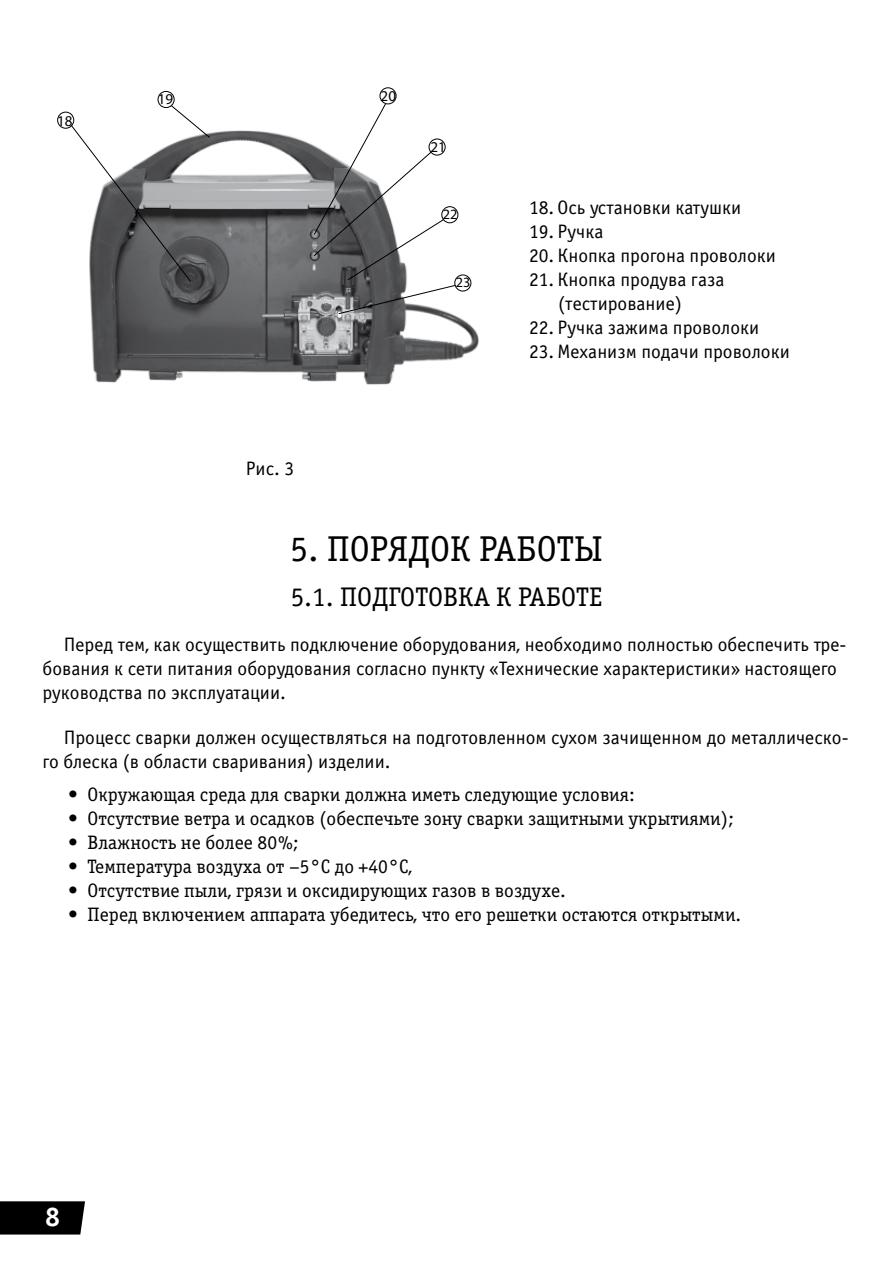
<style>
.page{position:relative;width:893px;height:1263px;background:#fff}
.page>*{position:absolute;margin:0;border:0;box-sizing:border-box;transform-origin:0 0}
.t1{font:36px "Officina Serif C";color:#000}
.t2{font:27px "Officina Serif C";color:#000}
.t3{font:700 27px "Officina Serif C";color:#fff}
.t4{font:19.5px/24px "Officina Sans C";color:#000}
.t5{font:19.5px "Officina Serif C";color:#000}
.t6{font:15px "Myriad Pro";color:#000}
.t7{font:14.25px "Myriad Pro";color:#000}
</style>
<div class="page">
<div style="left:0;top:1201px;width:85px;height:33px;background:#000"></div>
<img style="left:57px;top:89px;width:422px;height:296px">
<svg style="left:70px;top:105px;width:141px;height:178px"></svg>
<div style="left:380px;top:87px;width:16px;height:17px;border:1px solid #000;border-radius:50%"></div>
<div style="left:57px;top:112px;width:17px;height:17px;border:1px solid #000;border-radius:50%"></div>
<svg style="left:313px;top:103px;width:143px;height:212px"></svg>
<div style="left:429px;top:139px;width:17px;height:16px;border:1px solid #000;border-radius:50%"></div>
<div style="left:441px;top:206px;width:17px;height:17px;border:1px solid #000;border-radius:50%"></div>
<div style="left:454px;top:275px;width:17px;height:16px;border:1px solid #000;border-radius:50%"></div>
<div style="left:158px;top:91px;width:17px;height:17px;border:1px solid #000;border-radius:50%"></div>
<p class="t6" style="left:57px;top:112px;width:17px">18</p>
<p class="t6" style="left:158px;top:90px;width:17px">19</p>
<p class="t4" style="left:246px;top:458px;width:50px">Рис. 3</p>
<p class="t6" style="left:381px;top:87px;width:17px">20</p>
<p class="t6" style="left:430px;top:138px;width:17px">21</p>
<p class="t7" style="left:443px;top:206px;width:16px">22</p>
<p class="t7" style="left:456px;top:274px;width:16px">23</p>
<p class="t4" style="left:529px;top:197px;width:214px">18. Ось установки катушки</p>
<p class="t4" style="left:529px;top:221px;width:76px">19. Ручка</p>
<p class="t4" style="left:529px;top:245px;width:248px">20. Кнопка прогона проволоки</p>
<p class="t4" style="left:558px;top:269px;width:168px;text-indent:-29px">21. Кнопка продува газа (тестирование)</p>
<p class="t4" style="left:529px;top:317px;width:232px">22. Ручка зажима проволоки</p>
<p class="t4" style="left:529px;top:341px;width:262px">23. Механизм подачи проволоки</p>
<h1 class="t1" style="left:290px;top:529px;width:314px">5. ПОРЯДОК РАБОТЫ</h1>
<h2 class="t2" style="left:291px;top:582px;width:313px">5.1. ПОДГОТОВКА К РАБОТЕ</h2>
<p class="t4" style="left:43px;top:634px;width:805px;text-indent:21px">Перед тем, как осуществить подключение оборудования, необходимо полностью обеспечить тре&shy;бования к сети питания оборудования согласно пункту «Технические характеристики» настоящего руководства по эксплуатации.</p>
<p class="t4" style="left:43px;top:727px;width:807px;text-indent:21px">Процесс сварки должен осуществляться на подготовленном сухом зачищенном до металлическо&shy;го блеска (в области сваривания) изделии.</p>
<p class="t5" style="left:68px;top:784px;width:568px">• Окружающая среда для сварки должна иметь следующие условия:</p>
<p class="t5" style="left:68px;top:808px;width:667px">• Отсутствие ветра и осадков (обеспечьте зону сварки защитными укрытиями);</p>
<p class="t5" style="left:68px;top:832px;width:232px">• Влажность не более 80 %;</p>
<p class="t5" style="left:68px;top:856px;width:346px">• Температура воздуха от –5 ° С до +40 ° С,</p>
<p class="t5" style="left:68px;top:880px;width:499px">• Отсутствие пыли, грязи и оксидирующих газов в воздухе.</p>
<p class="t5" style="left:68px;top:904px;width:675px">• Перед включением аппарата убедитесь, что его решетки остаются открытыми.</p>
<h2 class="t3" style="left:45px;top:1205px;width:17px">8</h2>
</div>
